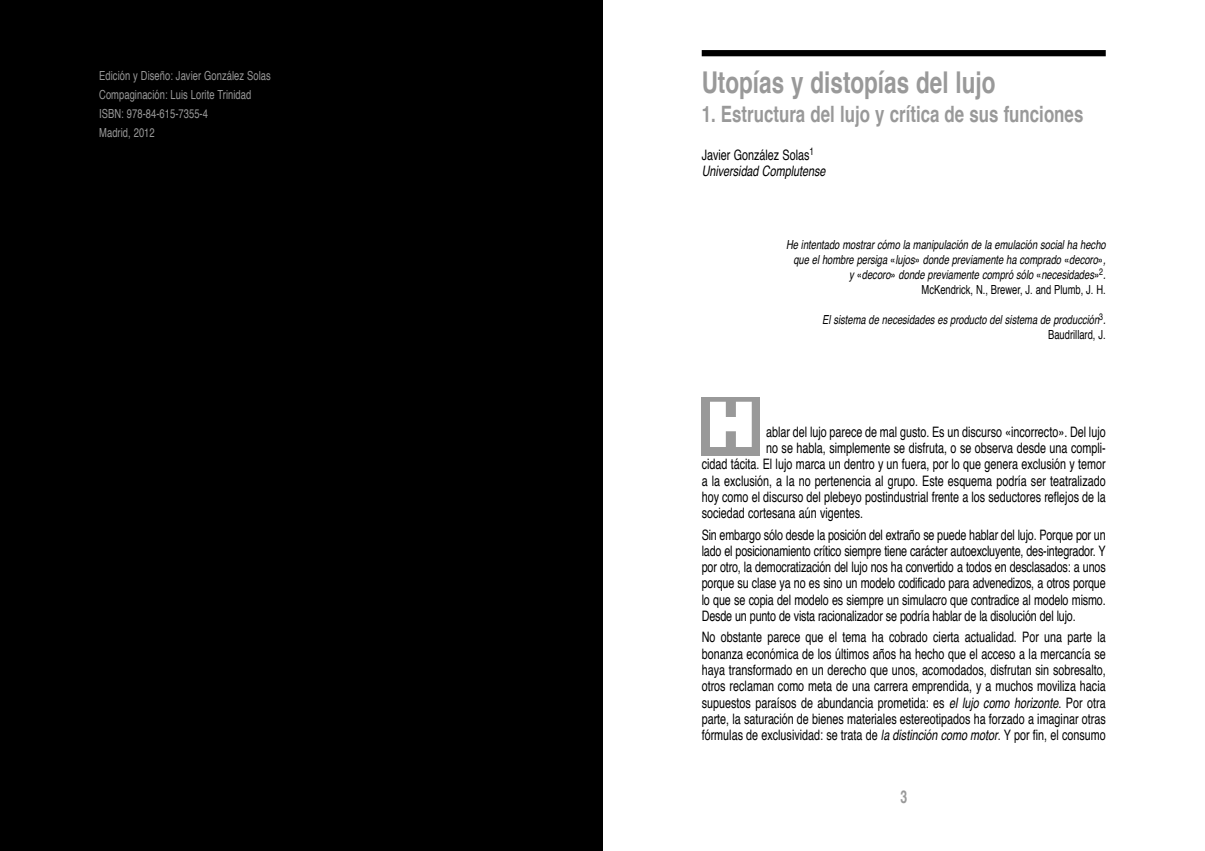
<style>
.page{position:relative;width:1205px;height:851px;background:#fff}
.page>*{position:absolute;margin:0;border:0;box-sizing:border-box;transform-origin:0 0}
.t1{font:800 60px "Futura";color:#fff}
.t2{font:700 30px "Helvetica";color:#999;scale:.75 1}
.t3{font:700 22.5px "Helvetica";color:#999;scale:.75 1}
.t4{font:700 17.5px "Helvetica";color:#999;scale:.7 1}
.t5{font:14.38px/16.2px "Helvetica";color:#000;text-align:justify;scale:.75 1}
.t6{font:italic 14.38px/16.2px "Helvetica";color:#000;scale:.75 1}
.t7{font:italic 12.5px/15px "Helvetica";color:#000;text-align:right;scale:.75 1}
.t8{font:12.5px/18.8px "Helvetica";letter-spacing:.005em;color:#999;scale:.75 1}
.s1{font-style:normal}
.s2{font-style:italic}
</style>
<div class="page">
<div style="left:702px;top:50px;width:404px;height:6px;background:#000"></div>
<div style="left:702px;top:397px;width:58px;height:58px;background:#999"></div>
<div style="left:0;top:0;width:603px;height:850px;background:#000"></div>
<p class="t8" style="left:99px;top:67px;width:230px">Edición y Diseño: Javier González Solas<br>Compaginación: Luis Lorite Trinidad<br>ISBN: 978-84-615-7355-4<br>Madrid, 2012</p>
<h2 class="t2" style="left:702px;top:70px;width:393px">Utopías y distopías del lujo</h2>
<h3 class="t3" style="left:702px;top:105px;width:510px">1. Estructura del lujo y crítica de sus funciones</h3>
<p class="t6" style="left:702px;top:148px;width:166px"><span class="s1">Javier González Solas</span><sup>1<br></sup>Universidad Complutense</p>
<p class="t7" style="left:786px;top:238px;width:428px">He intentado mostrar cómo la manipulación de la emulación social ha hecho que el hombre persiga <span class="s1">«</span>lujos<span class="s1">»</span> donde previamente ha comprado <span class="s1">«</span>decoro<span class="s1">»</span>, y <span class="s1">«</span>decoro<span class="s1">»</span> donde previamente compró sólo <span class="s1">«</span>necesidades<span class="s1">»</span><sup>2</sup>.<br><span class="s1">McKendrick, N., Brewer, J. and Plumb, J. H.</span></p>
<p class="t7" style="left:822px;top:313px;width:379px">El sistema de necesidades es producto del sistema de producción<sup>3</sup>.<br><span class="s1">Baudrillard, J.</span></p>
<h1 class="t1" style="left:706px;top:398px;width:51px">H</h1>
<p class="t5" style="left:766px;top:424px;width:454px">ablar del lujo parece de mal gusto. Es un discurso «incorrecto». Del lujo</p>
<p class="t5" style="left:766px;top:441px;width:454px">no se habla, simplemente se disfruta, o se observa desde una compli-</p>
<p class="t5" style="left:702px;top:457px;width:540px">cidad tácita. El lujo marca un dentro y un fuera, por lo que genera exclusión y temor</p>
<p class="t5" style="left:702px;top:473px;width:540px">a la exclusión, a la no pertenencia al grupo. Este esquema podría ser teatralizado</p>
<p class="t5" style="left:702px;top:489px;width:540px">hoy como el discurso del plebeyo postindustrial frente a los seductores reflejos de la</p>
<p class="t5" style="left:702px;top:506px;width:217px">sociedad cortesana aún vigentes.</p>
<p class="t5" style="left:702px;top:527px;width:540px">Sin embargo sólo desde la posición del extraño se puede hablar del lujo. Porque por un lado el posicionamiento crítico siempre tiene carácter autoexcluyente, des-integrador. Y por otro, la democratización del lujo nos ha convertido a todos en desclasados: a unos porque su clase ya no es sino un modelo codificado para advenedizos, a otros porque lo que se copia del modelo es siempre un simulacro que contradice al modelo mismo.<br>Desde un punto de vista racionalizador se podría hablar de la disolución del lujo.</p>
<p class="t5" style="left:702px;top:630px;width:540px">No obstante parece que el tema ha cobrado cierta actualidad. Por una parte la bonanza económica de los últimos años ha hecho que el acceso a la mercancía se haya transformado en un derecho que unos, acomodados, disfrutan sin sobresalto, otros reclaman como meta de una carrera emprendida, y a muchos moviliza hacia supuestos paraísos de abundancia prometida: es <span class="s2">el lujo como horizonte</span>. Por otra parte, la saturación de bienes materiales estereotipados ha forzado a imaginar otras fórmulas de exclusividad: se trata de <span class="s2">la distinción como motor</span>. Y por fin, el consumo</p>
<p class="t4" style="left:900px;top:789px;width:11px">3</p>
</div>
